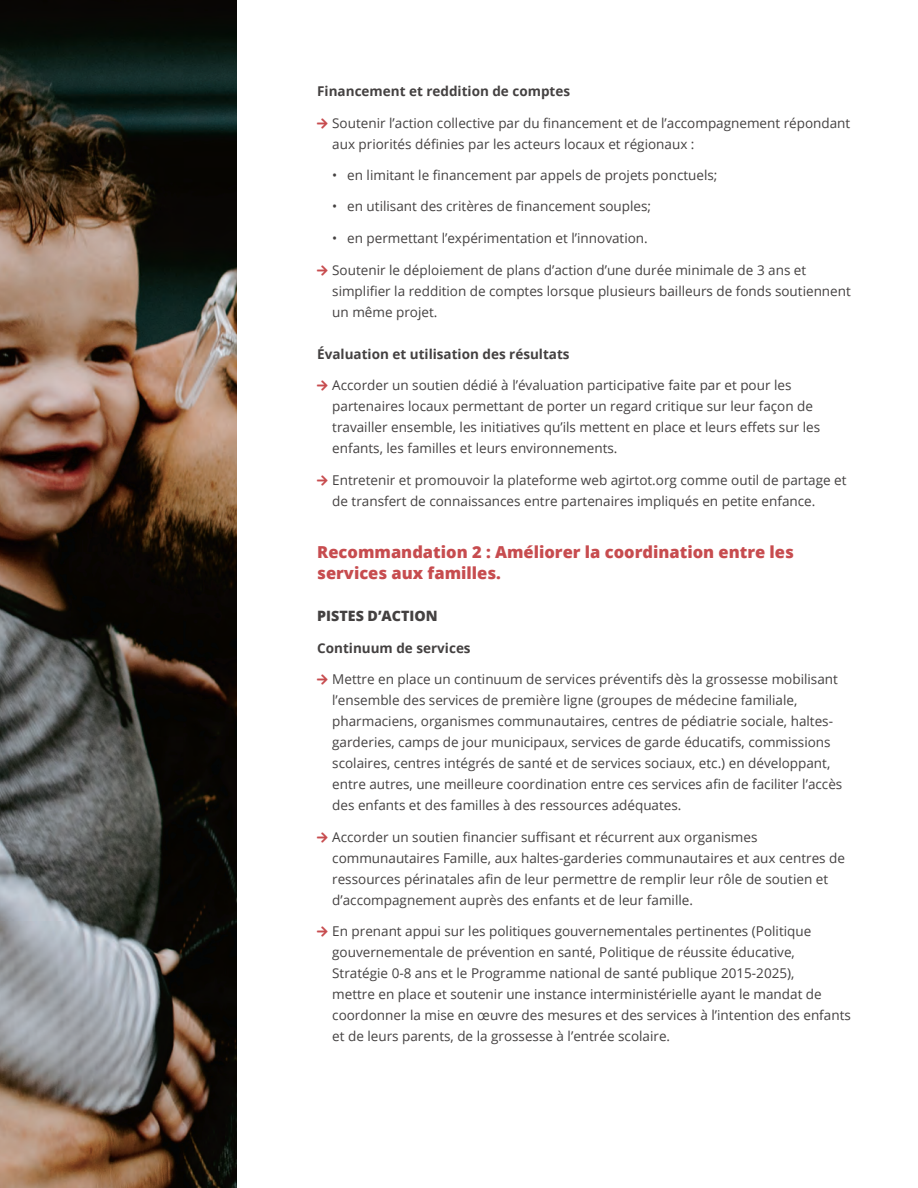
<style>
.page{position:relative;width:918px;height:1188px;background:#fff}
.page>*{position:absolute;margin:0;border:0;box-sizing:border-box;transform-origin:0 0}
.t1{font:800 16.5px/21px "Open Sans";color:#c74c4f}
.t2{font:800 14.25px "Open Sans";color:#444141}
.t3{font:13.5px/21px "Open Sans";color:#444141}
.t4{font:700 13.5px "Open Sans";color:#444141}
</style>
<div class="page">
<img style="left:0;top:0;width:236px;height:1188px">
<p class="t4" style="left:317px;top:82px;width:254px">Financement et reddition de comptes</p>
<p class="t3" style="left:332px;top:112px;width:520px">Soutenir l’action collective par du financement et de l’accompagnement répondant aux priorités définies par les acteurs locaux et régionaux :</p>
<p class="t3" style="left:332px;top:164px;width:387px">• en limitant le financement par appels de projets ponctuels;</p>
<p class="t3" style="left:332px;top:196px;width:321px">• en utilisant des critères de financement souples;</p>
<p class="t3" style="left:332px;top:227px;width:317px">• en permettant l’expérimentation et l’innovation.</p>
<p class="t3" style="left:332px;top:259px;width:520px">Soutenir le déploiement de plans d’action d’une durée minimale de 3 ans et simplifier la reddition de comptes lorsque plusieurs bailleurs de fonds soutiennent un même projet.</p>
<p class="t4" style="left:317px;top:344px;width:254px">Évaluation et utilisation des résultats</p>
<p class="t3" style="left:332px;top:374px;width:489px">Accorder un soutien dédié à l’évaluation participative faite par et pour les partenaires locaux permettant de porter un regard critique sur leur façon de travailler ensemble, les initiatives qu’ils mettent en place et leurs effets sur les enfants, les familles et leurs environnements.</p>
<p class="t3" style="left:332px;top:469px;width:516px">Entretenir et promouvoir la plateforme web agirtot.org comme outil de partage et de transfert de connaissances entre partenaires impliqués en petite enfance.</p>
<p class="t1" style="left:317px;top:541px;width:478px">Recommandation 2 : Améliorer la coordination entre les services aux familles.</p>
<p class="t2" style="left:317px;top:605px;width:122px">PISTES D’ACTION</p>
<p class="t4" style="left:317px;top:638px;width:155px">Continuum de services</p>
<p class="t3" style="left:332px;top:668px;width:512px">Mettre en place un continuum de services préventifs dès la grossesse mobilisant l’ensemble des services de première ligne (groupes de médecine familiale, pharmaciens, organismes communautaires, centres de pédiatrie sociale, haltes&shy;garderies, camps de jour municipaux, services de garde éducatifs, commissions scolaires, centres intégrés de santé et de services sociaux, etc.) en développant, entre autres, une meilleure coordination entre ces services afin de faciliter l’accès des enfants et des familles à des ressources adéquates.</p>
<p class="t3" style="left:332px;top:826px;width:514px">Accorder un soutien financier suffisant et récurrent aux organismes communautaires Famille, aux haltes-garderies communautaires et aux centres de ressources périnatales afin de leur permettre de remplir leur rôle de soutien et d’accompagnement auprès des enfants et de leur famille.</p>
<p class="t3" style="left:332px;top:920px;width:520px">En prenant appui sur les politiques gouvernementales pertinentes (Politique gouvernementale de prévention en santé, Politique de réussite éducative, Stratégie 0-8 ans et le Programme national de santé publique 2015-2025),<br>mettre en place et soutenir une instance interministérielle ayant le mandat de coordonner la mise en œuvre des mesures et des services à l’intention des enfants et de leurs parents, de la grossesse à l’entrée scolaire.</p>
</div>
